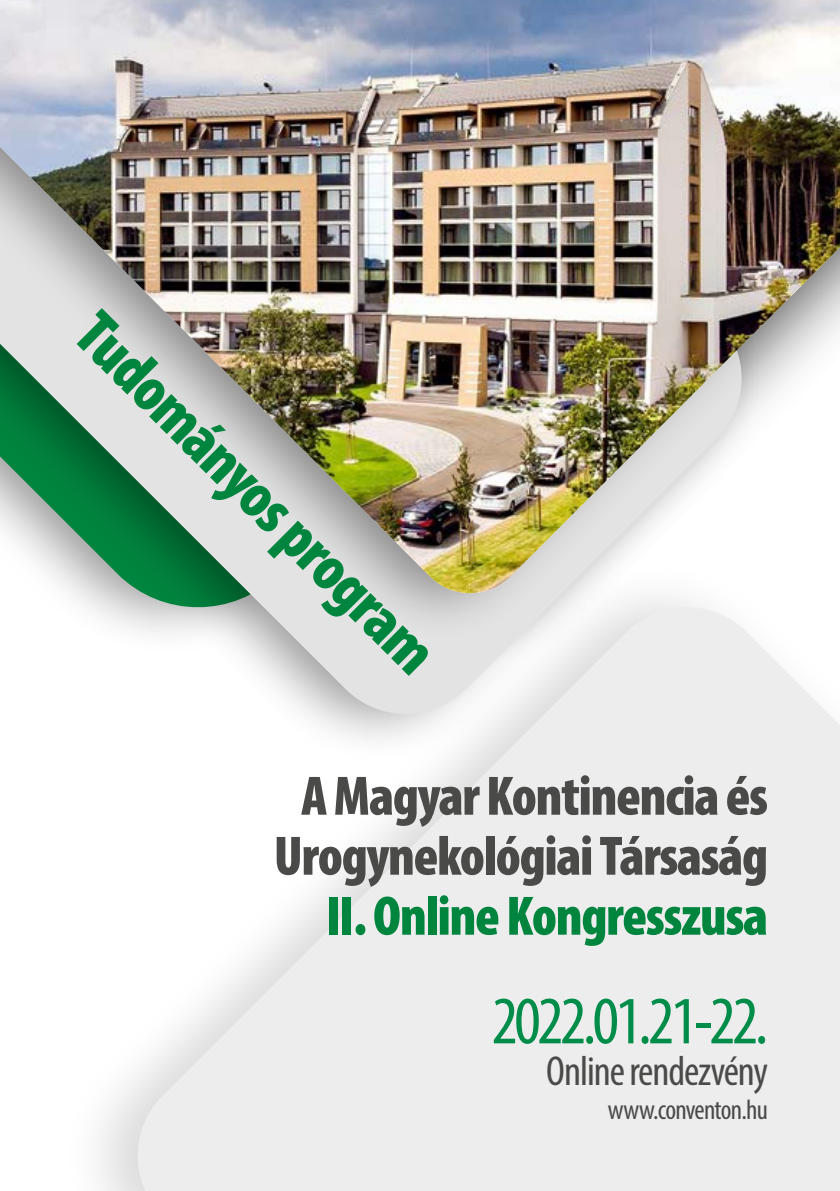
<style>
.page{position:relative;width:840px;height:1191px;background:#fff}
.page>*{position:absolute;margin:0;border:0;box-sizing:border-box;transform-origin:0 0}
.t1{font:condensed 68px "Myriad Pro";letter-spacing:-.05em;color:#008d4a}
.t2{font:900 condensed 64px "Myriad Pro";color:#00853e}
.t3{font:900 condensed 56px/60px "Myriad Pro";letter-spacing:-.025em;color:#4a4a49;text-align:center}
.t4{font:900 condensed 56px "Myriad Pro";letter-spacing:-.025em;color:#00853e}
.t5{font:condensed 42px "Myriad Pro";letter-spacing:-.025em;color:#4a4a49}
.t6{font:condensed 28px "Myriad Pro";letter-spacing:-.025em;color:#4a4a49}
</style>
<div class="page">
<img style="left:0;top:0;width:839px;height:582px">
<div style="left:60px;top:558px;width:779px;height:633px;background:#000;opacity:.15"></div>
<svg style="left:129px;top:599px;width:710px;height:592px;fill:#ededed"></svg>
<p class="t2" style="left:115px;top:294px;width:481px;rotate:45deg">Tudományos program</p>
<p class="t3" style="left:273px;top:764px;width:495px">A Magyar Kontinencia és<br>Urogynekológiai Társaság</p>
<p class="t4" style="left:325px;top:880px;width:444px">II. Online Kongresszusa</p>
<p class="t1" style="left:491px;top:979px;width:278px">2022.01.21-22.</p>
<p class="t5" style="left:545px;top:1046px;width:223px">Online rendezvény</p>
<p class="t6" style="left:607px;top:1092px;width:162px">www.conventon.hu</p>
</div>
